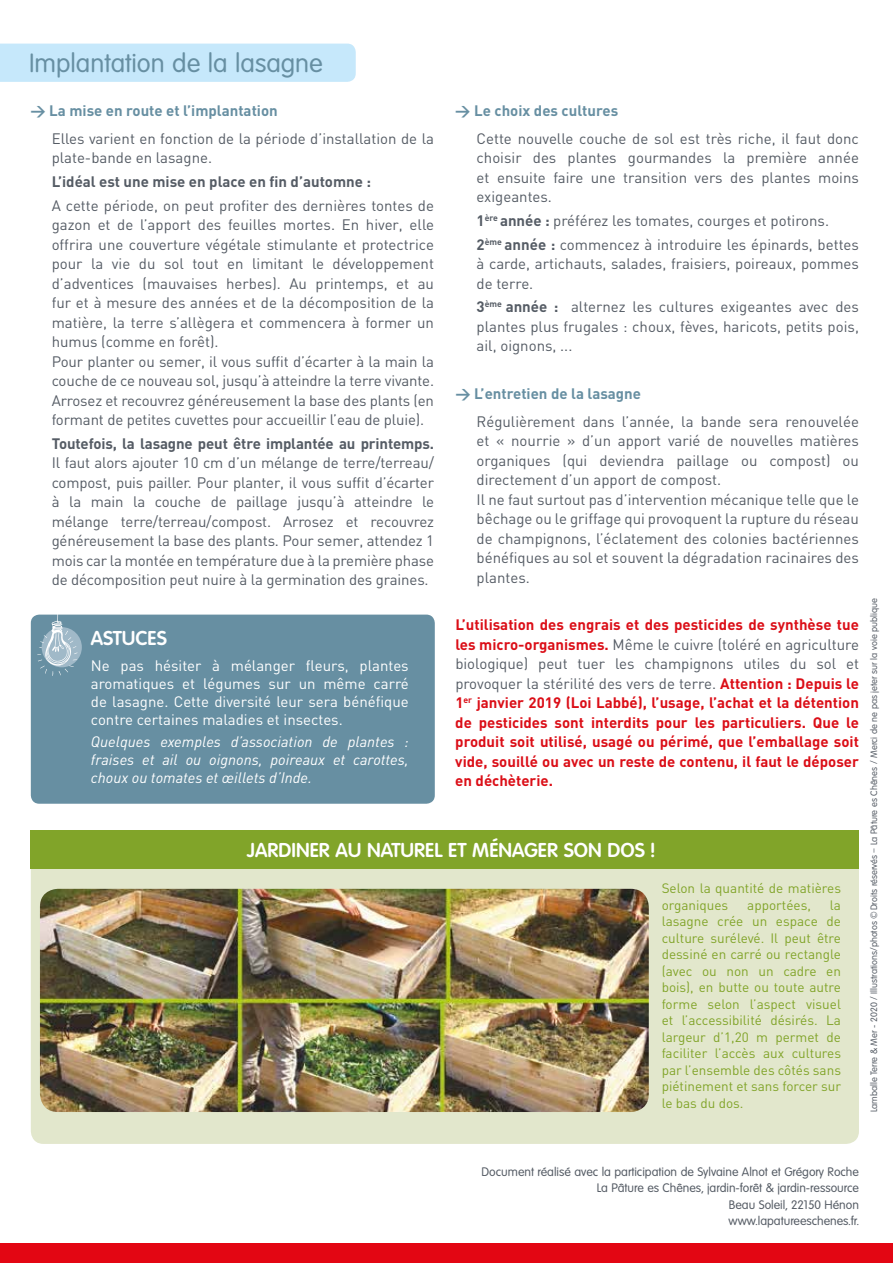
<style>
.page{position:relative;width:893px;height:1263px;background:#fff}
.page>*{position:absolute;margin:0;border:0;box-sizing:border-box;transform-origin:0 0}
.t1{font:25.5px "Volkswagen Serial";color:#678fa2}
.t2{font:700 19.5px "Volkswagen Serial";color:#fff}
.t3{font:15px/19.5px "DIN";color:#555c65}
.t4{font:700 15px/19.5px "DIN";color:#db0e17;text-align:justify}
.t5{font:15px/18px "DIN";color:#fff;text-align:justify}
.t6{font:italic 15px/18px "DIN";color:#fff;text-align:justify}
.t7{font:700 15px "DIN";letter-spacing:-.01em;color:#555c65}
.t8{font:700 15px "DIN";color:#678fa2}
.t9{font:13.5px/16.5px "DIN";color:#81a429}
.t10{font:12px/16.5px "Volkswagen Serial";color:#555c65;text-align:right}
.t11{font:9px "Volkswagen Serial";color:#555c65}
.s1{font-weight:700}
.s2{font-weight:400;color:#555c65}
</style>
<div class="page">
<div style="left:31px;top:868px;width:828px;height:276px;background:#e2e7cc"></div>
<div style="left:31px;top:830px;width:828px;height:38px;background:#81a429"></div>
<div style="left:0;top:1243px;width:893px;height:20px;background:#e30613"></div>
<div style="left:0;top:44px;width:356px;height:38px;background:#c6e8fb"></div>
<img style="left:40px;top:889px;width:609px;height:223px">
<div style="left:31px;top:615px;width:404px;height:189px;background:#678fa2;border-radius:9px"></div>
<div style="left:42px;top:627px;width:40px;height:40px;background:#a0b9c8;border-radius:50%"></div>
<svg style="left:37px;top:614px;width:41px;height:62px"></svg>
<h1 class="t1" style="left:29px;top:48px;width:295px">Implantation de la lasagne</h1>
<p class="t8" style="left:30px;top:100px;width:249px">&gt; La mise en route et l’implantation</p>
<p class="t3" style="left:52px;top:128px;width:384px">Elles varient en fonction de la période d’installation de la plate-bande en lasagne.</p>
<p class="t7" style="left:52px;top:172px;width:321px">L’idéal est une mise en place en fin d’automne :</p>
<p class="t3" style="left:52px;top:195px;width:384px">A cette période, on peut profiter des dernières tontes de gazon et de l’apport des feuilles mortes. En hiver, elle offrira une couverture végétale stimulante et protectrice pour la vie du sol tout en limitant le développement d’adventices (mauvaises herbes). Au printemps, et au fur et à mesure des années et de la décomposition de la matière, la terre s’allègera et commencera à former un humus (comme en forêt).<br>Pour planter ou semer, il vous suffit d’écarter à la main la couche de ce nouveau sol, jusqu’à atteindre la terre vivante.<br>Arrosez et recouvrez généreusement la base des plants (en formant de petites cuvettes pour accueillir l’eau de pluie).</p>
<p class="t7" style="left:52px;top:434px;width:384px">Toutefois, la lasagne peut être implantée au printemps.</p>
<p class="t3" style="left:52px;top:453px;width:384px;text-align:justify">Il faut alors ajouter 10 cm d’un mélange de terre/terreau/ compost, puis pailler. Pour planter, il vous suffit d’écarter à la main la couche de paillage jusqu’à atteindre le mélange terre/terreau/compost. Arrosez et recouvrez généreusement la base des plants. Pour semer, attendez 1 mois car la montée en température due à la première phase de décomposition peut nuire à la germination des graines.</p>
<h2 class="t2" style="left:91px;top:626px;width:78px">ASTUCES</h2>
<p class="t5" style="left:91px;top:656px;width:319px">Ne pas hésiter à mélanger fleurs, plantes aromatiques et légumes sur un même carré de lasagne. Cette diversité leur sera bénéfique contre certaines maladies et insectes.</p>
<p class="t6" style="left:91px;top:732px;width:319px">Quelques exemples d’association de plantes : fraises et ail ou oignons, poireaux et carottes, choux ou tomates et œillets d’Inde.</p>
<p class="t8" style="left:455px;top:100px;width:164px">&gt; Le choix des cultures</p>
<p class="t3" style="left:477px;top:128px;width:384px;text-align:justify">Cette nouvelle couche de sol est très riche, il faut donc choisir des plantes gourmandes la première année et ensuite faire une transition vers des plantes moins exigeantes.</p>
<p class="t3" style="left:477px;top:208px;width:384px;line-height:23.7px"><span class="s1">1</span><sup>ère</sup> <span class="s1">année :</span> préférez les tomates, courges et potirons.<br><span class="s1">2</span><sup>ème</sup> <span class="s1">année :</span> commencez à introduire les épinards, bettes</p>
<p class="t3" style="left:477px;top:254px;width:384px">à carde, artichauts, salades, fraisiers, poireaux, pommes de terre.</p>
<p class="t3" style="left:477px;top:297px;width:384px;text-align:justify"><span class="s1">3</span><sup>ème</sup> <span class="s1">année :</span> alternez les cultures exigeantes avec des plantes plus frugales : choux, fèves, haricots, petits pois, ail, oignons, ...</p>
<p class="t8" style="left:455px;top:384px;width:187px">&gt; L’entretien de la lasagne</p>
<p class="t3" style="left:477px;top:411px;width:384px">Régulièrement dans l’année, la bande sera renouvelée et « nourrie » d’un apport varié de nouvelles matières organiques (qui deviendra paillage ou compost) ou directement d’un apport de compost.<br>Il ne faut surtout pas d’intervention mécanique telle que le bêchage ou le griffage qui provoquent la rupture du réseau de champignons, l’éclatement des colonies bactériennes bénéfiques au sol et souvent la dégradation racinaires des plantes.</p>
<p class="t4" style="left:455px;top:615px;width:405px">L’utilisation des engrais et des pesticides de synthèse tue les micro-organismes. <span class="s2">Même le cuivre (toléré en agriculture biologique) peut tuer les champignons utiles du sol et provoquer la stérilité des vers de terre.</span> Attention : Depuis le 1<sup>er</sup> janvier 2019 (Loi Labbé), l’usage, l’achat et la détention de pesticides sont interdits pour les particuliers. Que le produit soit utilisé, usagé ou périmé, que l’emballage soit vide, souillé ou avec un reste de contenu, il faut le déposer en déchèterie.</p>
<h2 class="t2" style="left:247px;top:838px;width:409px">JARDINER AU NATUREL ET MÉNAGER SON DOS !</h2>
<p class="t9" style="left:662px;top:880px;width:181px">Selon la quantité de matières organiques</p>
<p class="t9" style="left:747px;top:896px;width:65px">apportées,</p>
<p class="t9" style="left:662px;top:896px;width:181px;text-align:justify;text-indent:168px">la lasagne crée un espace de culture surélevé. Il peut être dessiné en carré ou rectangle (avec ou non un cadre en bois), en butte ou toute autre forme selon l’aspect visuel et l’accessibilité désirés. La largeur d’1,20 m permet de faciliter l’accès aux cultures par l’ensemble des côtés sans piétinement et sans forcer sur le bas du dos.</p>
<p class="t11" style="left:869px;top:1112px;width:515px;rotate:-90deg">Lamballe Terre &amp; Mer - 2020 / Illustrations/photos ©Droits réservés – La Pâture es Chênes / Merci de ne pas jeter sur la voie publique</p>
<p class="t10" style="left:482px;top:1163px;width:379px">Document réalisé avec la participation de Sylvaine Alnot et Grégory Roche La Pâture es Chênes, jardin-forêt &amp; jardin-ressource<br>Beau Soleil, 22150 Hénon<br>www.lapatureeschenes.fr.</p>
</div>
